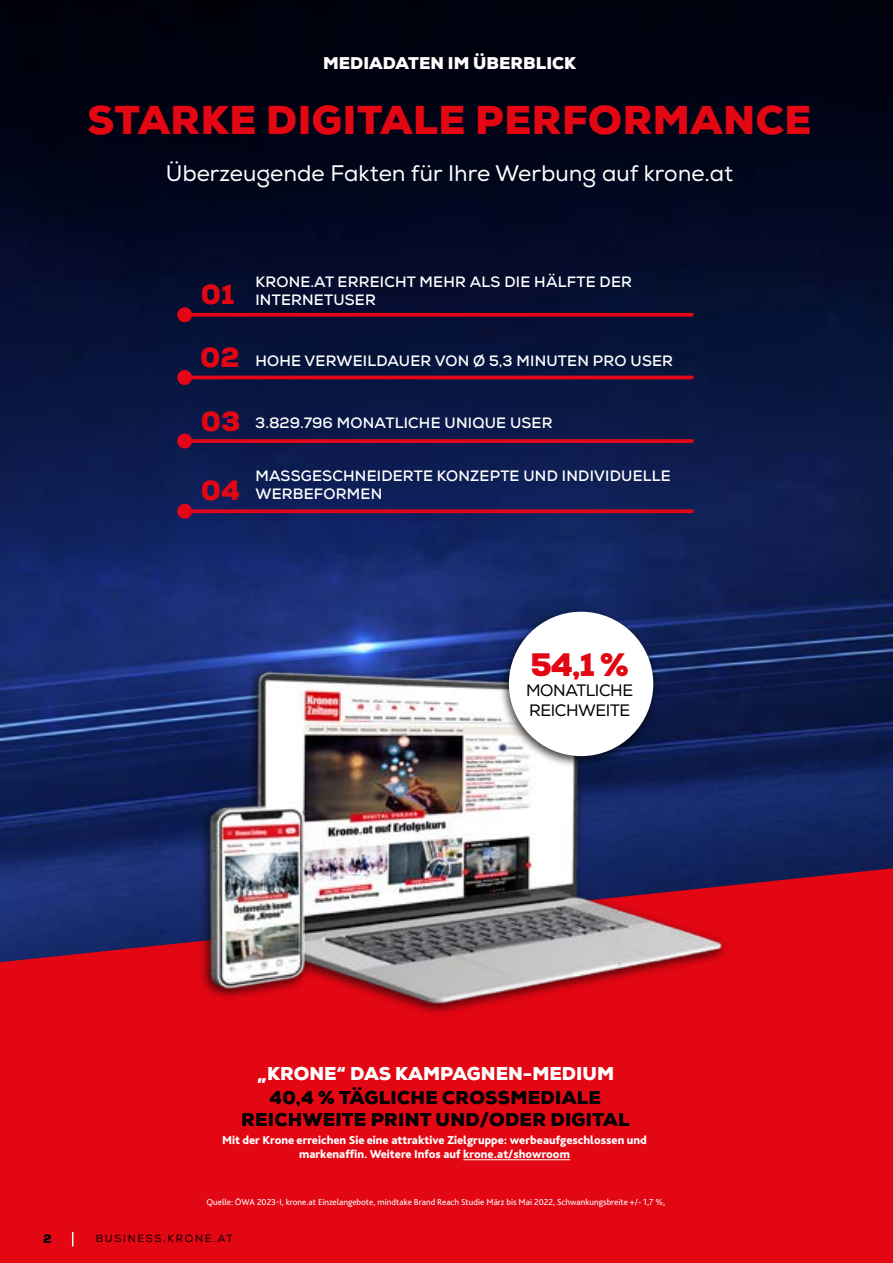
<style>
.page{position:relative;width:893px;height:1263px;background:#fff}
.page>*{position:absolute;margin:0;border:0;box-sizing:border-box;transform-origin:0 0}
.t1{font:900 39px "Nexa";letter-spacing:.015em;color:#e30613}
.t2{font:900 31.5px "Nexa";color:#e30613}
.t3{font:900 27px "Nexa";color:#e30613}
.t4{font:22.5px "Nexa";color:#fff}
.t5{font:900 18px/21.6px "Nexa";letter-spacing:.015em;color:#000;text-align:center}
.t6{font:900 18px "Nexa";color:#fff}
.t7{font:900 16.5px "Nexa";letter-spacing:.005em;color:#fff}
.t8{font:16.5px/19.5px "Nexa";letter-spacing:-.025em;color:#000}
.t9{font:700 15px/18px "Nexa";letter-spacing:.015em;color:#fff}
.t10{font:800 12px/13.5px "Bliss Pro";color:#fff;text-align:center}
.t11{font:900 12px "Nexa";color:#000}
.t12{font:10.5px "Nexa";letter-spacing:.165em;color:#000}
.t13{font:9px "Bliss Pro";color:#fff}
</style>
<div class="page">
<img style="left:0;top:0;width:893px;height:868px">
<div style="left:0;top:868px;width:893px;height:395px;background:#e30613"></div>
<img style="left:130px;top:655px;width:609px;height:368px">
<div style="left:499px;top:608px;width:161px;height:160px;background:#000;opacity:.75"></div>
<div style="left:509px;top:612px;width:144px;height:144px;background:#fff;border-radius:50%"></div>
<hr style="left:463px;top:1159px;width:107px;height:1px;background:#fff">
<svg style="left:72px;top:1232px;width:1px;height:14px"></svg>
<svg style="left:192px;top:313px;width:500px;height:4px;background:#cf0619"></svg>
<div style="left:177px;top:307px;width:15px;height:15px;background:#e30617;border-radius:50%"></div>
<hr style="left:185px;top:376px;width:507px;height:3px;background:#e30617">
<div style="left:177px;top:370px;width:15px;height:15px;background:#e30617;border-radius:50%"></div>
<svg style="left:192px;top:439px;width:500px;height:4px;background:#d50619"></svg>
<div style="left:177px;top:433px;width:15px;height:15px;background:#e30617;border-radius:50%"></div>
<svg style="left:192px;top:509px;width:500px;height:4px;background:#cd081d"></svg>
<div style="left:177px;top:504px;width:15px;height:15px;background:#e30617;border-radius:50%"></div>
<p class="t7" style="left:323px;top:52px;width:255px">MEDIADATEN IM ÜBERBLICK</p>
<h1 class="t1" style="left:87px;top:94px;width:726px">STARKE DIGITALE PERFORMANCE</h1>
<h3 class="t4" style="left:166px;top:160px;width:569px">Überzeugende Fakten für Ihre Werbung auf krone.at</h3>
<h3 class="t3" style="left:201px;top:276px;width:35px">01</h3>
<h3 class="t3" style="left:200px;top:339px;width:41px">02</h3>
<p class="t9" style="left:255px;top:273px;width:378px">KRONE.AT ERREICHT MEHR ALS DIE HÄLFTE DER<br>INTERNETUSER</p>
<p class="t9" style="left:255px;top:351px;width:419px">HOHE VERWEILDAUER VON Ø 5,3 MINUTEN PRO USER</p>
<h3 class="t3" style="left:201px;top:403px;width:41px">03</h3>
<h3 class="t3" style="left:201px;top:472px;width:41px">04</h3>
<p class="t9" style="left:255px;top:413px;width:299px">3.829.796 MONATLICHE UNIQUE USER</p>
<p class="t9" style="left:255px;top:467px;width:417px">MASSGESCHNEIDERTE KONZEPTE UND INDIVIDUELLE<br>WERBEFORMEN</p>
<h2 class="t2" style="left:530px;top:644px;width:100px">54,1 %</h2>
<p class="t8" style="left:526px;top:681px;width:109px">MONATLICHE<br>REICHWEITE</p>
<p class="t6" style="left:258px;top:1061px;width:358px">„KRONE“ DAS KAMPAGNEN-MEDIUM</p>
<p class="t5" style="left:241px;top:1087px;width:390px">40,4 % TÄGLICHE CROSSMEDIALE<br>REICHWEITE PRINT UND/ODER DIGITAL</p>
<p class="t10" style="left:222px;top:1134px;width:426px">Mit der Krone erreichen Sie eine attraktive Zielgruppe: werbeaufgeschlossen und markenaffin. Weitere Infos auf krone.at/showroom</p>
<p class="t13" style="left:206px;top:1197px;width:460px">Quelle: ÖWA 2023-I, krone.at Einzelangebote, mindtake Brand Reach Studie März bis Mai 2022, Schwankungsbreite +/- 1,7 %,</p>
<p class="t11" style="left:43px;top:1230px;width:10px">2</p>
<p class="t12" style="left:96px;top:1232px;width:139px">BUSINESS.KRONE.AT</p>
</div>
